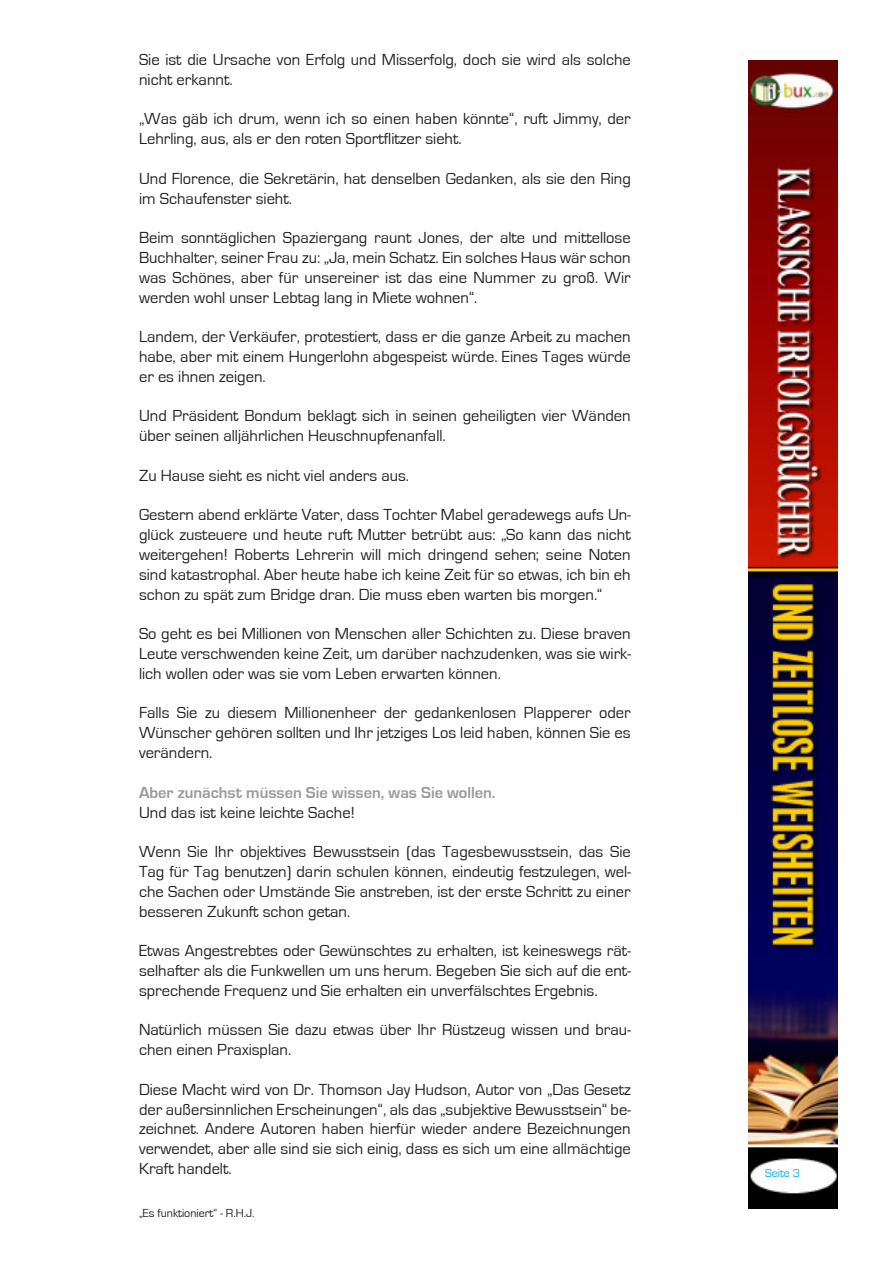
<style>
.page{position:relative;width:893px;height:1263px;background:#fff}
.page>*{position:absolute;margin:0;border:0;box-sizing:border-box;transform-origin:0 0}
.t1{font:16.5px/19.8px "Eurostile";color:#231f20;text-align:justify}
.t2{font:700 16.5px "Eurostile";color:#9a9a9a}
.t3{font:12px "Eurostile";color:#231f20}
.t4{font:12px "Eurostile";color:#00aeef}
</style>
<div class="page">
<img style="left:748px;top:61px;width:89px;height:1148px">
<svg style="left:793px;top:1169px;width:6px;height:8px"></svg>
<p class="t1" style="left:139px;top:50px;width:493px">Sie ist die Ursache von Erfolg und Misserfolg, doch sie wird als solche nicht erkannt.</p>
<p class="t1" style="left:139px;top:109px;width:493px">„Was gäb ich drum, wenn ich so einen haben könnte“, ruft Jimmy, der<br>Lehrling, aus, als er den roten Sportflitzer sieht.</p>
<p class="t1" style="left:139px;top:169px;width:493px">Und Florence, die Sekretärin, hat denselben Gedanken, als sie den Ring im Schaufenster sieht.</p>
<p class="t1" style="left:139px;top:228px;width:493px">Beim sonntäglichen Spaziergang raunt Jones, der alte und mittellose Buchhalter, seiner Frau zu: „Ja, mein Schatz. Ein solches Haus wär schon was Schönes, aber für unsereiner ist das eine Nummer zu groß. Wir werden wohl unser Lebtag lang in Miete wohnen“.</p>
<p class="t1" style="left:139px;top:327px;width:493px">Landem, der Verkäufer, protestiert, dass er die ganze Arbeit zu machen habe, aber mit einem Hungerlohn abgespeist würde. Eines Tages würde er es ihnen zeigen.</p>
<p class="t1" style="left:139px;top:406px;width:493px">Und Präsident Bondum beklagt sich in seinen geheiligten vier Wänden über seinen alljährlichen Heuschnupfenanfall.</p>
<p class="t1" style="left:139px;top:466px;width:272px">Zu Hause sieht es nicht viel anders aus.</p>
<p class="t1" style="left:139px;top:505px;width:493px">Gestern abend erklärte Vater, dass Tochter Mabel geradewegs aufs Un&shy;glück zusteuere und heute ruft Mutter betrübt aus: „So kann das nicht weitergehen! Roberts Lehrerin will mich dringend sehen; seine Noten sind katastrophal. Aber heute habe ich keine Zeit für so etwas, ich bin eh schon zu spät zum Bridge dran. Die muss eben warten bis morgen.“</p>
<p class="t1" style="left:139px;top:624px;width:493px">So geht es bei Millionen von Menschen aller Schichten zu. Diese braven Leute verschwenden keine Zeit, um darüber nachzudenken, was sie wirk&shy;lich wollen oder was sie vom Leben erwarten können.</p>
<p class="t1" style="left:139px;top:703px;width:493px">Falls Sie zu diesem Millionenheer der gedankenlosen Plapperer oder Wünscher gehören sollten und Ihr jetziges Los leid haben, können Sie es verändern.</p>
<p class="t2" style="left:139px;top:783px;width:358px">Aber zunächst müssen Sie wissen, was Sie wollen.</p>
<p class="t1" style="left:139px;top:802px;width:217px">Und das ist keine leichte Sache!</p>
<p class="t1" style="left:139px;top:842px;width:493px">Wenn Sie Ihr objektives Bewusstsein (das Tagesbewusstsein, das Sie Tag für Tag benutzen) darin schulen können, eindeutig festzulegen, wel&shy;che Sachen oder Umstände Sie anstreben, ist der erste Schritt zu einer besseren Zukunft schon getan.</p>
<p class="t1" style="left:139px;top:941px;width:493px">Etwas Angestrebtes oder Gewünschtes zu erhalten, ist keineswegs rät&shy;selhafter als die Funkwellen um uns herum. Begeben Sie sich auf die ent&shy;sprechende Frequenz und Sie erhalten ein unverfälschtes Ergebnis.</p>
<p class="t1" style="left:139px;top:1020px;width:493px">Natürlich müssen Sie dazu etwas über Ihr Rüstzeug wissen und brau&shy;chen einen Praxisplan.</p>
<p class="t1" style="left:139px;top:1080px;width:493px">Diese Macht wird von Dr. Thomson Jay Hudson, Autor von „Das Gesetz der außersinnlichen Erscheinungen“, als das „subjektive Bewusstsein“ be&shy;zeichnet. Andere Autoren haben hierfür wieder andere Bezeichnungen verwendet, aber alle sind sie sich einig, dass es sich um eine allmächtige Kraft handelt.</p>
<p class="t3" style="left:139px;top:1206px;width:117px">„Es funktioniert“ - R.H.J.</p>
<p class="t4" style="left:765px;top:1167px;width:26px">Seite</p>
</div>
